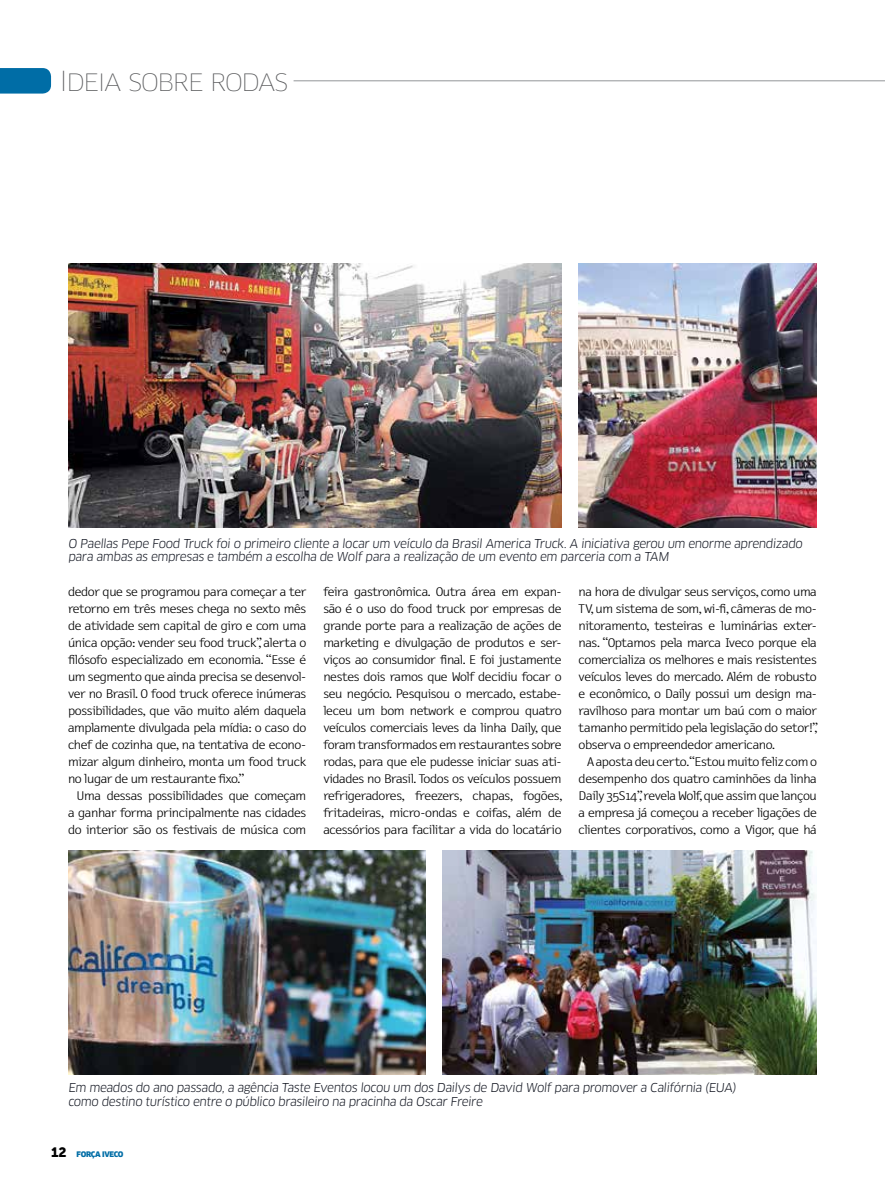
<style>
.page{position:relative;width:885px;height:1191px;background:#fff}
.page>*{position:absolute;margin:0;border:0;box-sizing:border-box;transform-origin:0 0}
.t1{font:100 27px "Clan OT";letter-spacing:-.05em;color:#58595b}
.t2{font:300 12.75px/17px "Letter Gothic Text";letter-spacing:-.03em;color:#000;text-align:justify;scale:1.18 1}
.t3{font:12px/13.5px "Clan OT";color:#141823}
.t4{font:900 7.5px "Clan OT";letter-spacing:-.04em;color:#006da6}
.s1{font-family:"Museo Sans 900";font-weight:400;font-size:13.5px;color:#000}
</style>
<div class="page">
<img style="left:68px;top:264px;width:493px;height:263px">
<img style="left:578px;top:264px;width:238px;height:263px">
<img style="left:442px;top:850px;width:374px;height:224px">
<img style="left:68px;top:850px;width:357px;height:224px">
<svg style="left:0;top:68px;width:51px;height:26px"></svg>
<hr style="left:293px;top:80px;width:591px;height:1px;background:#939598">
<h1 class="t1" style="left:60px;top:65px;width:230px">Ideia sobre rodas</h1>
<p class="t3" style="left:68px;top:537px;width:737px">O Paellas Pepe Food Truck foi o primeiro cliente a locar um veículo da Brasil America Truck. A iniciativa gerou um enorme aprendizado para ambas as empresas e também a escolha de Wolf para a realização de um evento em parceria com a TAM</p>
<p class="t2" style="left:68px;top:583px;width:203px">dedor que se programou para começar a ter retorno em três meses chega no sexto mês de atividade sem capital de giro e com uma única opção: vender seu food truck”, alerta o filósofo especializado em economia. “Esse é um segmento que ainda precisa se desenvol&shy;ver no Brasil. O food truck oferece inúmeras possibilidades, que vão muito além daquela amplamente divulgada pela mídia: o caso do chef de cozinha que, na tentativa de econo&shy;mizar algum dinheiro, monta um food truck no lugar de um restaurante fixo.”</p>
<p class="t2" style="left:68px;top:787px;width:203px;text-indent:9px">Uma dessas possibilidades que começam a ganhar forma principalmente nas cidades do interior são os festivais de música com</p>
<p class="t2" style="left:323px;top:583px;width:204px">feira gastronômica. Outra área em expan&shy;são é o uso do food truck por empresas de grande porte para a realização de ações de marketing e divulgação de produtos e ser&shy;viços ao consumidor final. E foi justamente nestes dois ramos que Wolf decidiu focar o seu negócio. Pesquisou o mercado, estabe&shy;leceu um bom network e comprou quatro veículos comerciais leves da linha Daily, que foram transformados em restaurantes sobre rodas, para que ele pudesse iniciar suas ati&shy;vidades no Brasil. Todos os veículos possuem refrigeradores, freezers, chapas, fogões, fritadeiras, micro-ondas e coifas, além de acessórios para facilitar a vida do locatário</p>
<p class="t2" style="left:578px;top:583px;width:204px">na hora de divulgar seus serviços, como uma TV, um sistema de som, wi-fi, câmeras de mo&shy;nitoramento, testeiras e luminárias exter&shy;nas. “Optamos pela marca Iveco porque ela comercializa os melhores e mais resistentes veículos leves do mercado. Além de robusto e econômico, o Daily possui um design ma&shy;ravilhoso para montar um baú com o maior tamanho permitido pela legislação do setor!”, observa o empreendedor americano.</p>
<p class="t2" style="left:578px;top:753px;width:203px;text-indent:9px">A aposta deu certo.“Estou muito feliz com o desempenho dos quatro caminhões da linha Daily 35S14”, revela Wolf, que assim que lançou a empresa já começou a receber ligações de clientes corporativos, como a Vigor, que há</p>
<p class="t3" style="left:68px;top:1081px;width:671px">Em meados do ano passado, a agência Taste Eventos locou um dos Dailys de David Wolf para promover a Califórnia (EUA) como destino turístico entre o público brasileiro na pracinha da Oscar Freire</p>
<p class="t4" style="left:51px;top:1149px;width:74px"><span class="s1">12</span> FORÇA IVECO</p>
</div>
